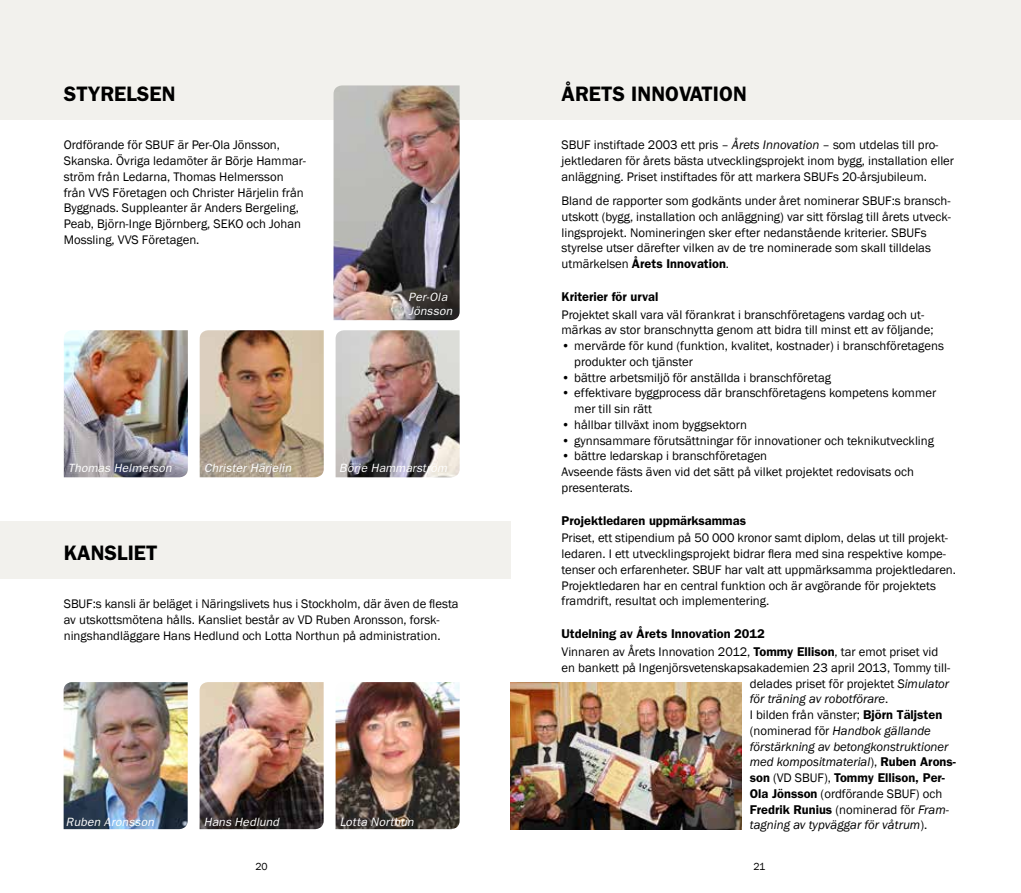
<style>
.page{position:relative;width:1021px;height:893px;background:#fff}
.page>*{position:absolute;margin:0;border:0;box-sizing:border-box;transform-origin:0 0}
.t1{font:600 21px "Franklin Gothic";color:#000}
.t2{font:12.75px/15.8px "Franklin Gothic";color:#000}
.t3{font:600 12.75px "Franklin Gothic";color:#000}
.t4{font:italic 12px/13.8px "Franklin Gothic";letter-spacing:.015em;color:#fff}
.t5{font:10.5px "Franklin Gothic";color:#000}
.s1{font-style:italic}
.s2{font-weight:600}
</style>
<div class="page">
<div style="left:0;top:0;width:1020px;height:120px;background:#f2f1ed"></div>
<img style="left:335px;top:330px;width:124px;height:147px">
<img style="left:64px;top:330px;width:124px;height:147px">
<img style="left:200px;top:682px;width:123px;height:147px">
<img style="left:64px;top:682px;width:124px;height:147px">
<img style="left:333px;top:85px;width:126px;height:235px">
<img style="left:335px;top:682px;width:124px;height:147px">
<div style="left:0;top:522px;width:510px;height:57px;background:#f2f1ed"></div>
<img style="left:510px;top:682px;width:231px;height:147px">
<img style="left:200px;top:330px;width:124px;height:147px">
<h1 class="t1" style="left:64px;top:81px;width:113px">STYRELSEN</h1>
<h1 class="t1" style="left:561px;top:81px;width:187px">ÅRETS INNOVATION</h1>
<p class="t2" style="left:64px;top:137px;width:243px">Ordförande för SBUF är Per-Ola Jönsson, Skanska. Övriga ledamöter är Börje Hammar&shy;ström från Ledarna, Thomas Helmersson från VVS Företagen och Christer Härjelin från Byggnads. Suppleanter är Anders Bergeling, Peab, Björn-Inge Björnberg, SEKO och Johan Mossling, VVS Företagen.</p>
<p class="t2" style="left:561px;top:137px;width:394px">SBUF instiftade 2003 ett pris – <span class="s1">Årets Innovation</span> – som utdelas till pro&shy;jektledaren för årets bästa utvecklingsprojekt inom bygg, installation eller anläggning. Priset instiftades för att markera SBUFs 20-årsjubileum.</p>
<p class="t2" style="left:561px;top:193px;width:391px">Bland de rapporter som godkänts under året nominerar SBUF:s bransch&shy;utskott (bygg, installation och anläggning) var sitt förslag till årets utveck&shy;lingsprojekt. Nomineringen sker efter nedanstående kriterier. SBUFs styrelse utser därefter vilken av de tre nominerade som skall tilldelas utmärkelsen <span class="s2">Årets Innovation</span>.</p>
<p class="t3" style="left:561px;top:289px;width:98px">Kriterier för urval</p>
<p class="t2" style="left:561px;top:307px;width:373px">Projektet skall vara väl förankrat i branschföretagens vardag och ut&shy;märkas av stor branschnytta genom att bidra till minst ett av följande;</p>
<p class="t2" style="left:574px;top:338px;width:371px;text-indent:-13px">• mervärde för kund (funktion, kvalitet, kostnader) i branschföretagens produkter och tjänster</p>
<p class="t2" style="left:561px;top:370px;width:271px">• bättre arbetsmiljö för anställda i branschföretag</p>
<p class="t2" style="left:574px;top:385px;width:363px;text-indent:-13px">• effektivare byggprocess där branschföretagens kompetens kommer mer till sin rätt</p>
<p class="t2" style="left:561px;top:417px;width:187px">• hållbar tillväxt inom byggsektorn</p>
<p class="t2" style="left:561px;top:433px;width:374px">• gynnsammare förutsättningar för innovationer och teknikutveckling</p>
<p class="t2" style="left:561px;top:448px;width:354px">• bättre ledarskap i branschföretagen<br>Avseende fästs även vid det sätt på vilket projektet redovisats och presenterats.</p>
<p class="t3" style="left:561px;top:513px;width:186px">Projektledaren uppmärksammas</p>
<p class="t2" style="left:561px;top:531px;width:396px">Priset, ett stipendium på 50 000 kronor samt diplom, delas ut till projekt&shy;ledaren. I ett utvecklingsprojekt bidrar flera med sina respektive kompe&shy;tenser och erfarenheter. SBUF har valt att uppmärksamma projektledaren.<br>Projektledaren har en central funktion och är avgörande för projektets framdrift, resultat och implementering.</p>
<p class="t2" style="left:561px;top:625px;width:378px;line-height:17.9px"><span class="s2">Utdelning av Årets Innovation 2012<br></span>Vinnaren av Årets Innovation 2012, <span class="s2">Tommy Ellison</span>, tar emot priset vid</p>
<p class="t2" style="left:749px;top:660px;width:208px;text-indent:-188px">en bankett på Ingenjörsvetenskapsakademien 23 april 2013, Tommy till&shy;delades priset för projektet <span class="s1">Simulator för träning av robotförare</span>.<br>I bilden från vänster; <span class="s2">Björn Täljsten </span>(nominerad för <span class="s1">Handbok gällande förstärkning av betongkonstruktioner med kompositmaterial</span>), <span class="s2">Ruben Arons&shy;son</span> (VD SBUF), <span class="s2">Tommy Ellison, Per-Ola Jönsson</span> (ordförande SBUF) och <span class="s2">Fredrik Runius</span> (nominerad för <span class="s1">Fram&shy;tagning av typväggar för våtrum</span>).</p>
<p class="t4" style="left:408px;top:290px;width:45px">Per-Ola<br>Jönsson</p>
<p class="t4" style="left:204px;top:461px;width:89px">Christer Härjelin</p>
<p class="t4" style="left:68px;top:461px;width:105px">Thomas Helmerson</p>
<p class="t4" style="left:339px;top:461px;width:109px">Börje Hammarström</p>
<h1 class="t1" style="left:64px;top:540px;width:95px">KANSLIET</h1>
<p class="t2" style="left:64px;top:597px;width:396px">SBUF:s kansli är beläget i Näringslivets hus i Stockholm, där även de flesta av utskottsmötena hålls. Kansliet består av VD Ruben Aronsson, forsk&shy;ningshandläggare Hans Hedlund och Lotta Northun på administration.</p>
<p class="t4" style="left:66px;top:815px;width:89px">Ruben Aronsson</p>
<p class="t4" style="left:204px;top:815px;width:77px">Hans Hedlund</p>
<p class="t4" style="left:340px;top:815px;width:75px">Lotta Northun</p>
<p class="t5" style="left:255px;top:860px;width:14px">20</p>
<p class="t5" style="left:753px;top:860px;width:13px">21</p>
</div>
